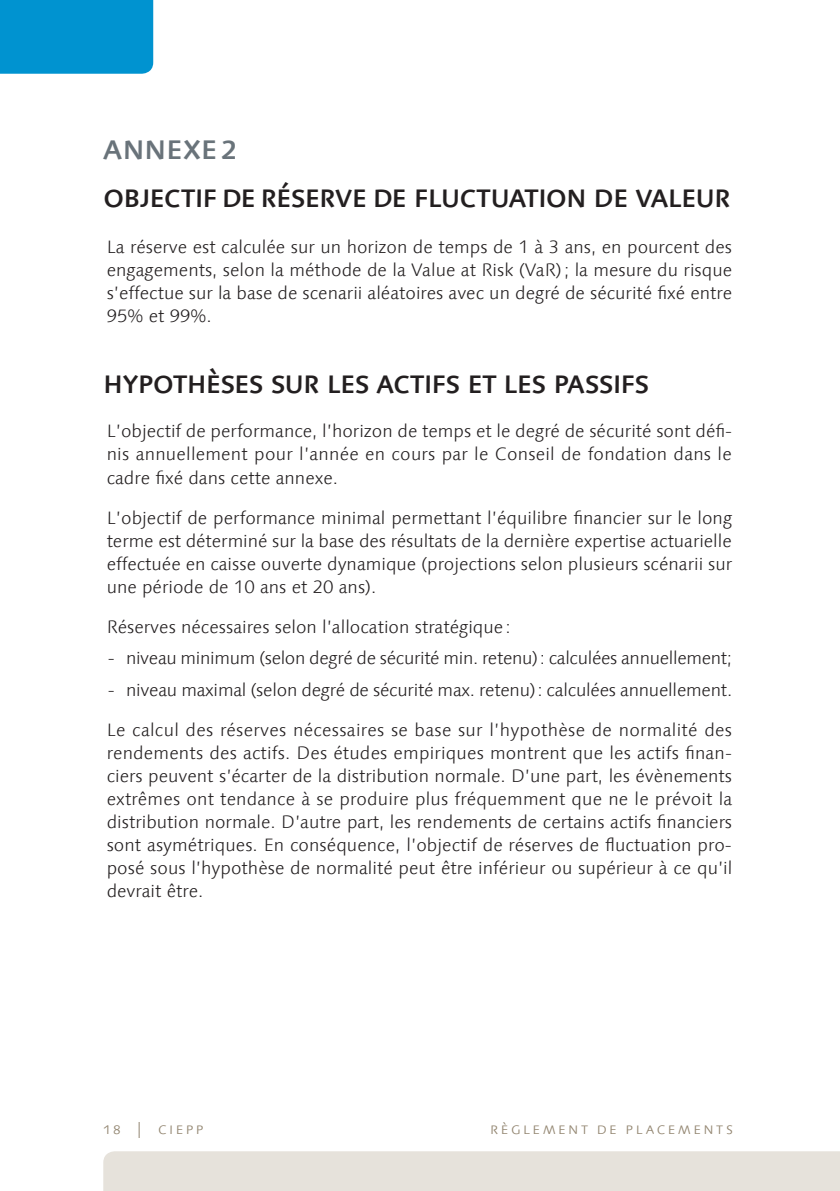
<style>
.page{position:relative;width:840px;height:1191px;background:#fff}
.page>*{position:absolute;margin:0;border:0;box-sizing:border-box;transform-origin:0 0}
.t1{font:500 34px "Linotype Syntax Com";color:#69737a}
.t2{font:500 32px "Linotype Syntax Com";letter-spacing:-.03em;color:#231f20}
.t3{font:300 18px/23px "Linotype Syntax Com";color:#231f20;text-align:justify}
.t4{font:300 18px "Linotype Syntax Com";letter-spacing:-.02em;color:#231f20}
.t5{font:300 16px "Linotype Syntax Com";color:#938671}
</style>
<div class="page">
<div style="left:103px;top:1151px;width:736px;height:40px;background:#e6e2db"></div>
<div style="left:0;top:0;width:153px;height:74px;background:#0093d0"></div>
<h1 class="t1" style="left:103px;top:126px;width:136px">annexe2</h1>
<h2 class="t2" style="left:103px;top:176px;width:628px">objectif de réserve de fluctuation de valeur</h2>
<p class="t3" style="left:107px;top:236px;width:626px">La réserve est calculée sur un horizon de temps de 1 à 3 ans, en pourcent des engagements, selon la méthode de la Value at Risk (VaR); la mesure du risque s’effectue sur la base de scenarii aléatoires avec un degré de sécurité fixé entre 95% et 99%.</p>
<h2 class="t2" style="left:103px;top:362px;width:547px">hypothèses sur les actifs et les passifs</h2>
<p class="t3" style="left:107px;top:420px;width:626px">L’objectif de performance, l’horizon de temps et le degré de sécurité sont défi&shy;nis annuellement pour l’année en cours par le Conseil de fondation dans le cadre fixé dans cette annexe.</p>
<p class="t3" style="left:107px;top:506px;width:626px">L’objectif de performance minimal permettant l’équilibre financier sur le long terme est déterminé sur la base des résultats de la dernière expertise actuarielle effectuée en caisse ouverte dynamique (projections selon plusieurs scénarii sur une période de 10 ans et 20 ans).</p>
<p class="t3" style="left:107px;top:615px;width:405px">Réserves nécessaires selon l’allocation stratégique:</p>
<p class="t4" style="left:108px;top:647px;width:625px">- niveau minimum (selon degré de sécurité min. retenu): calculées annuellement;</p>
<p class="t3" style="left:108px;top:678px;width:625px">- niveau maximal (selon degré de sécurité max. retenu): calculées annuellement.</p>
<p class="t3" style="left:107px;top:718px;width:627px">Le calcul des réserves nécessaires se base sur l’hypothèse de normalité des rendements des actifs. Des études empiriques montrent que les actifs finan&shy;ciers peuvent s’écarter de la distribution normale. D’une part, les évènements extrêmes ont tendance à se produire plus fréquemment que ne le prévoit la distribution normale. D’autre part, les rendements de certains actifs financiers sont asymétriques. En conséquence, l’objectif de réserves de fluctuation pro&shy;posé sous l’hypothèse de normalité peut être inférieur ou supérieur à ce qu’il devrait être.</p>
<p class="t5" style="left:103px;top:1119px;width:102px">18 | ciepp</p>
<p class="t5" style="left:490px;top:1119px;width:244px">règlement de placements</p>
</div>
